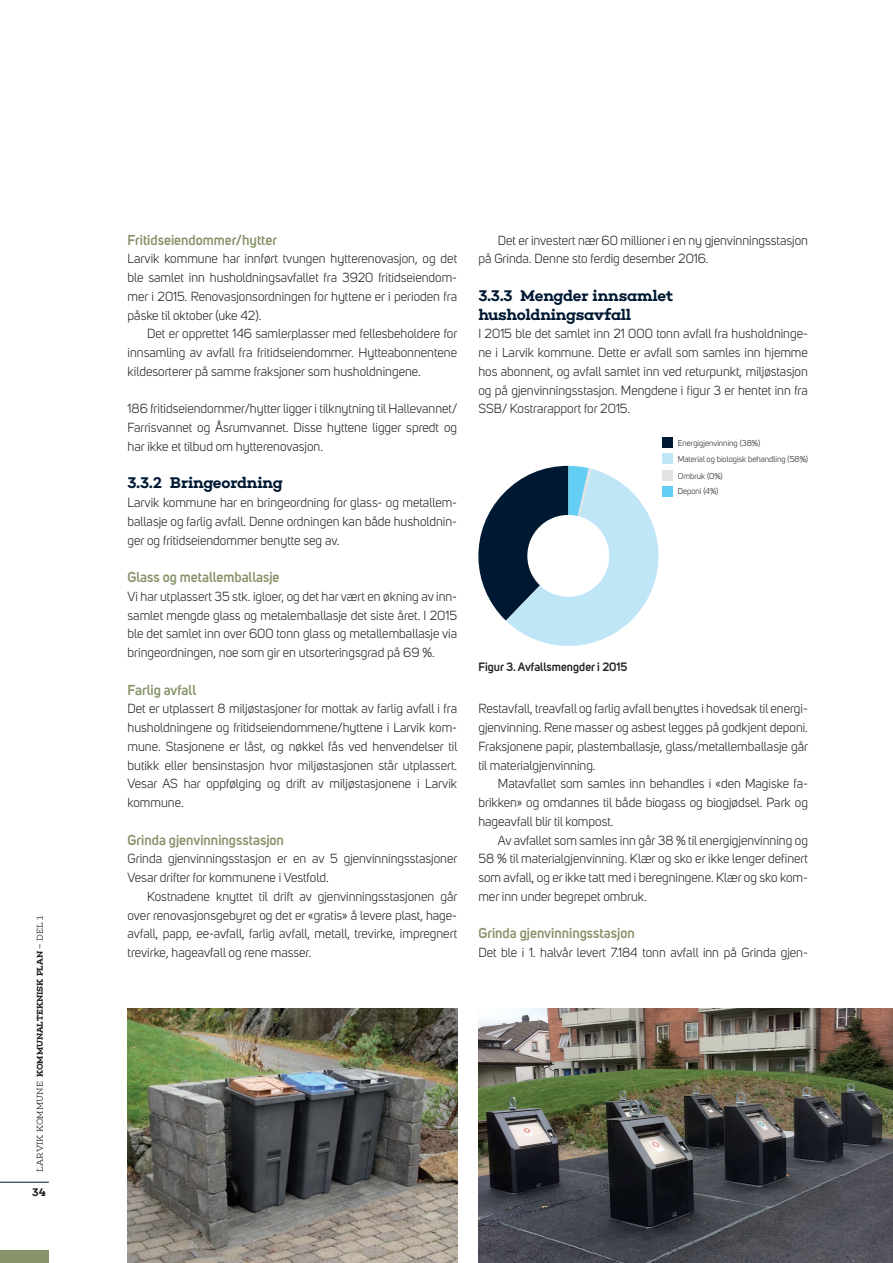
<style>
.page{position:relative;width:893px;height:1263px;background:#fff}
.page>*{position:absolute;margin:0;border:0;box-sizing:border-box;transform-origin:0 0}
.t1{font:600 15.75px/18.8px "Choplin";letter-spacing:-.02em;color:#001932}
.t2{font:600 14.25px "Uni Sans";color:#87936a}
.t3{font:13.05px/18.8px "Uni Sans";color:#231f20;text-align:justify}
.t4{font:600 12px "Uni Sans";color:#231f20}
.t5{font:600 11.25px "Choplin";color:#231f20}
.t6{font:600 8.55px "Choplin";letter-spacing:-.005em;color:#231f20}
.t7{font:8.4px/16px "Uni Sans";color:#231f20}
.s1{font-weight:300}
</style>
<div class="page">
<div style="left:0;top:1250px;width:49px;height:13px;background:#87936a"></div>
<hr style="left:0;top:1182px;width:49px;height:1px;background:#001932">
<svg style="left:478px;top:466px;width:190px;height:180px"></svg>
<div style="left:662px;top:438px;width:11px;height:10px;background:#001932"></div>
<div style="left:662px;top:454px;width:11px;height:10px;background:#bee6f7"></div>
<div style="left:662px;top:470px;width:11px;height:10px;background:#e1e2e4"></div>
<div style="left:662px;top:486px;width:11px;height:10px;background:#63cdf3"></div>
<div style="left:527px;top:515px;width:82px;height:82px;background:#fff;border-radius:50%"></div>
<img style="left:128px;top:1009px;width:329px;height:254px">
<img style="left:479px;top:1009px;width:414px;height:254px">
<p class="t6" style="left:35px;top:1171px;width:257px;rotate:-90deg"><span class="s1">LARVIK KOMMUNE</span> KOMMUNALTEKNISK PLAN <span class="s1">– DEL 1</span></p>
<p class="t5" style="left:32px;top:1186px;width:16px">34</p>
<p class="t2" style="left:128px;top:231px;width:151px">Fritidseiendommer/hytter</p>
<p class="t3" style="left:128px;top:249px;width:331px">Larvik kommune har innført tvungen hytterenovasjon, og det ble samlet inn husholdningsavfallet fra 3920 fritidseiendom&shy;mer i 2015. Renovasjonsordningen for hyttene er i perioden fra påske til oktober (uke 42).</p>
<p class="t3" style="left:128px;top:324px;width:331px;text-indent:19px">Det er opprettet 146 samlerplasser med fellesbeholdere for innsamling av avfall fra fritidseiendommer. Hytteabonnentene kildesorterer på samme fraksjoner som husholdningene.</p>
<p class="t3" style="left:128px;top:399px;width:331px">186 fritidseiendommer/hytter ligger i tilknytning til Hallevannet/ Farrisvannet og Åsrumvannet. Disse hyttene ligger spredt og har ikke et tilbud om hytterenovasjon.</p>
<p class="t1" style="left:128px;top:474px;width:157px">3.3.2 Bringeordning</p>
<p class="t3" style="left:128px;top:493px;width:331px">Larvik kommune har en bringeordning for glass- og metallem&shy;ballasje og farlig avfall. Denne ordningen kan både husholdnin&shy;ger og fritidseiendommer benytte seg av.</p>
<p class="t2" style="left:128px;top:569px;width:153px">Glass og metallemballasje</p>
<p class="t3" style="left:128px;top:587px;width:331px">Vi har utplassert 35 stk. igloer, og det har vært en økning av inn&shy;samlet mengde glass og metalemballasje det siste året. I 2015 ble det samlet inn over 600 tonn glass og metallemballasje via bringeordningen, noe som gir en utsorteringsgrad på 69 %.</p>
<p class="t2" style="left:128px;top:681px;width:70px">Farlig avfall</p>
<p class="t3" style="left:128px;top:699px;width:331px">Det er utplassert 8 miljøstasjoner for mottak av farlig avfall i fra husholdningene og fritidseiendommene/hyttene i Larvik kom&shy;mune. Stasjonene er låst, og nøkkel fås ved henvendelser til butikk eller bensinstasjon hvor miljøstasjonen står utplassert.<br>Vesar AS har oppfølging og drift av miljøstasjonene i Larvik kommune.</p>
<p class="t2" style="left:128px;top:831px;width:158px">Grinda gjenvinningsstasjon</p>
<p class="t3" style="left:128px;top:849px;width:331px">Grinda gjenvinningsstasjon er en av 5 gjenvinningsstasjoner<br>Vesar drifter for kommunene i Vestfold.</p>
<p class="t3" style="left:128px;top:887px;width:331px;text-indent:19px">Kostnadene knyttet til drift av gjenvinningsstasjonen går over renovasjonsgebyret og det er «gratis» å levere plast, hage&shy;avfall, papp, ee-avfall, farlig avfall, metall, trevirke, impregnert trevirke, hageavfall og rene masser.</p>
<p class="t3" style="left:478px;top:231px;width:331px;text-indent:19px">Det er investert nær 60 millioner i en ny gjenvinningsstasjon på Grinda. Denne sto ferdig desember 2016.</p>
<p class="t1" style="left:478px;top:286px;width:196px">3.3.3 Mengder innsamlet husholdningsavfall</p>
<p class="t3" style="left:478px;top:324px;width:331px">I 2015 ble det samlet inn 21 000 tonn avfall fra husholdninge&shy;ne i Larvik kommune. Dette er avfall som samles inn hjemme hos abonnent, og avfall samlet inn ved returpunkt, miljøstasjon og på gjenvinningsstasjon. Mengdene i figur 3 er hentet inn fra SSB/ Kostrarapport for 2015.</p>
<p class="t7" style="left:678px;top:435px;width:132px">Energigjenvinning (38%)<br>Material og biologisk behandling (58%)<br>Ombruk (0%)<br>Deponi (4%)</p>
<p class="t4" style="left:478px;top:660px;width:151px">Figur 3. Avfallsmengder i 2015</p>
<p class="t3" style="left:478px;top:699px;width:331px">Restavfall, treavfall og farlig avfall benyttes i hovedsak til energi&shy;gjenvinning. Rene masser og asbest legges på godkjent deponi.<br>Fraksjonene papir, plastemballasje, glass/metallemballasje går til materialgjenvinning.</p>
<p class="t3" style="left:478px;top:774px;width:331px;text-indent:19px">Matavfallet som samles inn behandles i «den Magiske fa&shy;brikken» og omdannes til både biogass og biogjødsel. Park og hageavfall blir til kompost.</p>
<p class="t3" style="left:478px;top:831px;width:331px;text-indent:19px">Av avfallet som samles inn går 38 % til energigjenvinning og 58 % til materialgjenvinning. Klær og sko er ikke lenger definert som avfall, og er ikke tatt med i beregningene. Klær og sko kom&shy;mer inn under begrepet ombruk.</p>
<p class="t2" style="left:478px;top:925px;width:158px">Grinda gjenvinningsstasjon</p>
<p class="t3" style="left:478px;top:943px;width:331px">Det ble i 1. halvår levert 7.184 tonn avfall inn på Grinda gjen-</p>
</div>
